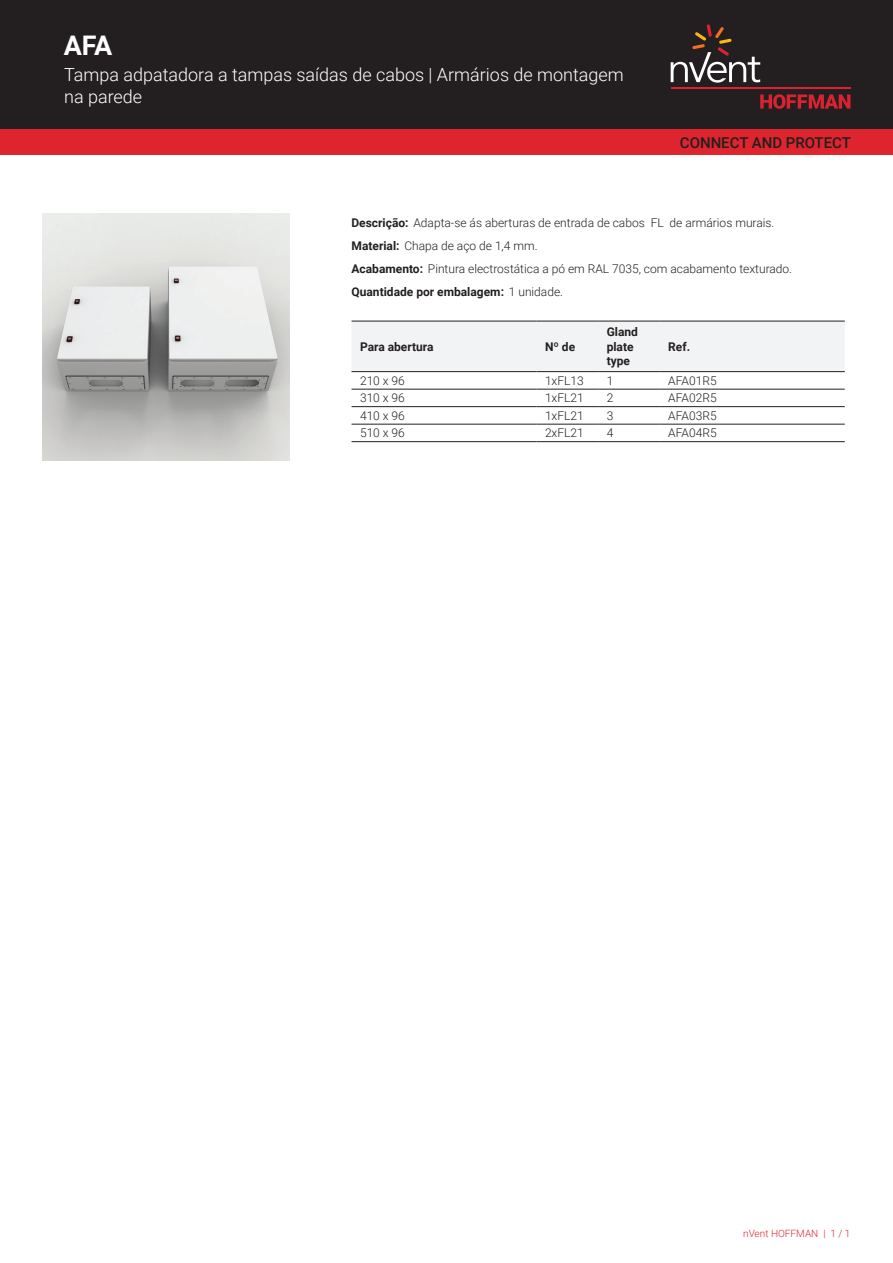
<style>
.page{position:relative;width:893px;height:1263px;background:#fff}
.page>*{position:absolute;margin:0;border:0;box-sizing:border-box;transform-origin:0 0}
.t1{font:700 27px "Roboto";color:#fff}
.t2{font:300 18px/21.6px "Roboto";color:#fff}
.t3{font:500 15px "Roboto";color:#231f20}
.t4{font:300 12px/23px "Roboto";color:#231f20}
.t5{font:700 12px/14.4px "Roboto";color:#231f20}
.t6{font:300 10.05px "Roboto";color:#de252e}
.s1{font-weight:700}
</style>
<div class="page">
<div style="left:0;top:0;width:893px;height:129px;background:#231f20"></div>
<svg style="left:760px;top:94px;width:90px;height:15px"></svg>
<hr style="left:671px;top:88px;width:179px;height:1px;background:#db2230">
<svg style="left:671px;top:24px;width:89px;height:59px"></svg>
<div style="left:0;top:129px;width:893px;height:26px;background:#de252e"></div>
<div style="left:352px;top:322px;width:493px;height:49px;background:#f2f3f4"></div>
<hr style="left:351px;top:321px;width:185px;height:1px;background:#231f20">
<hr style="left:536px;top:321px;width:62px;height:1px;background:#231f20">
<hr style="left:598px;top:321px;width:62px;height:1px;background:#231f20">
<hr style="left:660px;top:321px;width:185px;height:1px;background:#231f20">
<hr style="left:351px;top:389px;width:185px;height:1px;background:#231f20">
<hr style="left:536px;top:389px;width:62px;height:1px;background:#231f20">
<hr style="left:598px;top:389px;width:62px;height:1px;background:#231f20">
<hr style="left:660px;top:389px;width:185px;height:1px;background:#231f20">
<hr style="left:351px;top:406px;width:185px;height:1px;background:#231f20">
<hr style="left:536px;top:406px;width:62px;height:1px;background:#231f20">
<hr style="left:598px;top:406px;width:62px;height:1px;background:#231f20">
<hr style="left:660px;top:406px;width:185px;height:1px;background:#231f20">
<hr style="left:351px;top:424px;width:185px;height:1px;background:#231f20">
<hr style="left:536px;top:424px;width:62px;height:1px;background:#231f20">
<hr style="left:598px;top:424px;width:62px;height:1px;background:#231f20">
<hr style="left:660px;top:424px;width:185px;height:1px;background:#231f20">
<hr style="left:351px;top:441px;width:185px;height:1px;background:#231f20">
<hr style="left:536px;top:441px;width:62px;height:1px;background:#231f20">
<hr style="left:598px;top:441px;width:62px;height:1px;background:#231f20">
<hr style="left:660px;top:441px;width:185px;height:1px;background:#231f20">
<hr style="left:351px;top:371px;width:185px;height:1px;background:#231f20">
<hr style="left:536px;top:371px;width:62px;height:1px;background:#231f20">
<hr style="left:598px;top:371px;width:62px;height:1px;background:#231f20">
<hr style="left:660px;top:371px;width:185px;height:1px;background:#231f20">
<img style="left:43px;top:213px;width:246px;height:247px">
<h1 class="t1" style="left:64px;top:27px;width:50px">AFA</h1>
<h2 class="t2" style="left:64px;top:63px;width:561px">Tampa adpatadora a tampas saídas de cabos | Armários de montagem na parede</h2>
<p class="t3" style="left:680px;top:132px;width:173px">CONNECT AND PROTECT</p>
<p class="t4" style="left:351px;top:211px;width:442px"><span class="s1">Descrição:</span> Adapta-se ás aberturas de entrada de cabos FL de armários murais.<br><span class="s1">Material:</span> Chapa de aço de 1,4 mm.<br><span class="s1">Acabamento:</span> Pintura electrostática a pó em RAL 7035, com acabamento texturado.<br><span class="s1">Quantidade por embalagem:</span> 1 unidade.</p>
<p class="t5" style="left:360px;top:339px;width:75px">Para abertura</p>
<p class="t5" style="left:545px;top:339px;width:32px">Nº de</p>
<p class="t5" style="left:607px;top:324px;width:33px">Gland plate type</p>
<p class="t5" style="left:668px;top:339px;width:23px">Ref.</p>
<p class="t4" style="left:360px;top:369px;width:46px">210 x 96</p>
<p class="t4" style="left:545px;top:369px;width:40px">1xFL13</p>
<p class="t4" style="left:607px;top:369px;width:8px">1</p>
<p class="t4" style="left:668px;top:369px;width:50px">AFA01R5</p>
<p class="t4" style="left:360px;top:386px;width:46px">310 x 96</p>
<p class="t4" style="left:545px;top:386px;width:40px">1xFL21</p>
<p class="t4" style="left:607px;top:386px;width:8px">2</p>
<p class="t4" style="left:668px;top:386px;width:50px">AFA02R5</p>
<p class="t4" style="left:360px;top:404px;width:46px">410 x 96</p>
<p class="t4" style="left:545px;top:404px;width:40px">1xFL21</p>
<p class="t4" style="left:607px;top:404px;width:8px">3</p>
<p class="t4" style="left:668px;top:404px;width:50px">AFA03R5</p>
<p class="t4" style="left:360px;top:421px;width:46px">510 x 96</p>
<p class="t4" style="left:545px;top:421px;width:40px">2xFL21</p>
<p class="t4" style="left:607px;top:421px;width:8px">4</p>
<p class="t4" style="left:668px;top:421px;width:50px">AFA04R5</p>
<p class="t6" style="left:743px;top:1226px;width:109px">nVent HOFFMAN | 1 / 1</p>
</div>
